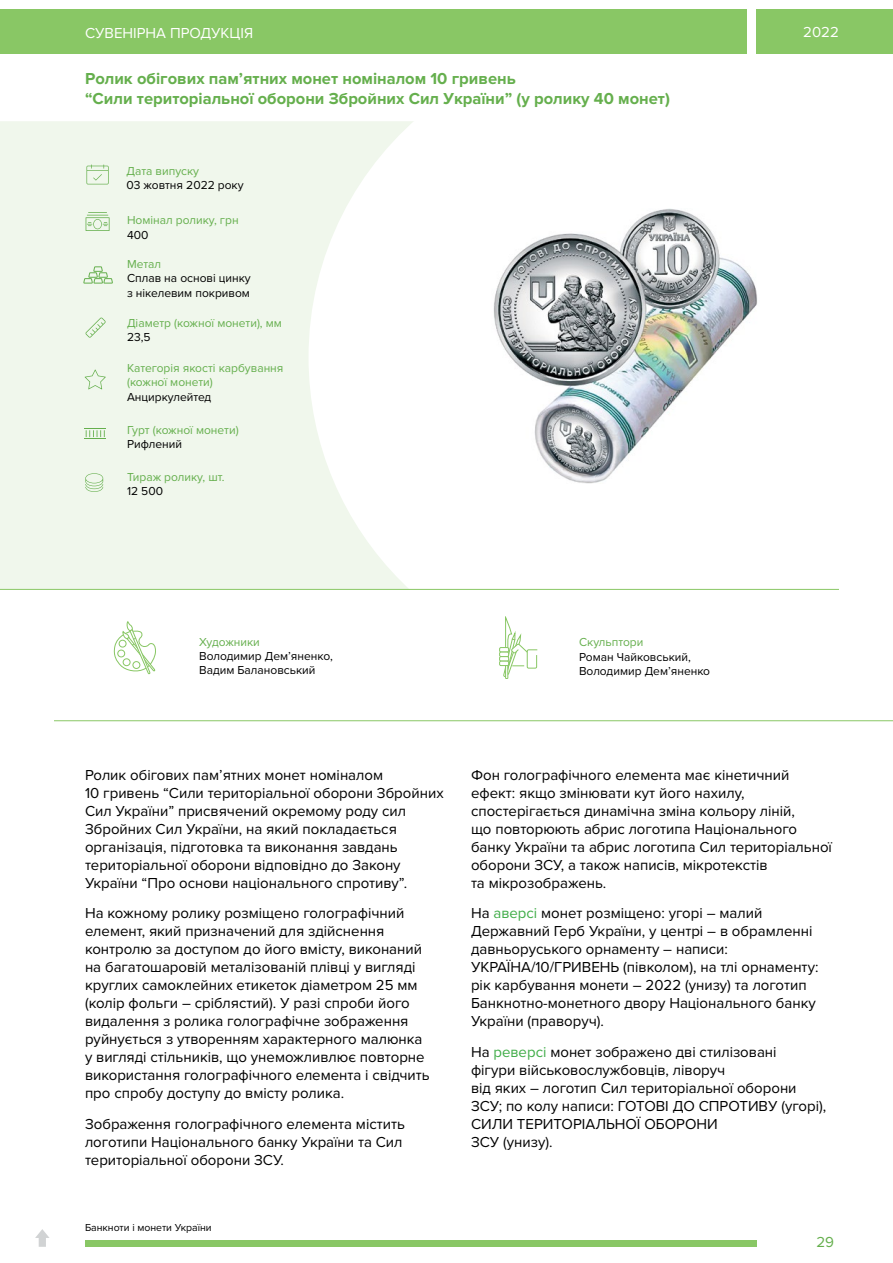
<style>
.page{position:relative;width:893px;height:1263px;background:#fff}
.page>*{position:absolute;margin:0;border:0;box-sizing:border-box;transform-origin:0 0}
.t1{font:700 16.5px/19.8px "Proxima Nova";color:#65af4d}
.t2{font:15px/18px "Proxima Nova";color:#000}
.t3{font:15px "Proxima Nova";color:#fff}
.t4{font:15px "Proxima Nova";color:#65af4d}
.t5{font:12px/14.4px "Proxima Nova";color:#000}
.t6{font:12px/14.4px "Proxima Nova";color:#65af4d}
.t7{font:10.5px "Proxima Nova";color:#000}
.s1{color:#41ad49}
</style>
<div class="page">
<div style="left:85px;top:1240px;width:671px;height:7px;background:#89c765"></div>
<svg style="left:35px;top:1229px;width:14px;height:18px"></svg>
<div style="left:756px;top:10px;width:137px;height:44px;background:#89c765"></div>
<div style="left:0;top:10px;width:747px;height:44px;background:#89c765"></div>
<div style="left:0;top:121px;width:309px;height:468px;background:#f0f7ec"></div>
<svg style="left:309px;top:121px;width:530px;height:496px"></svg>
<img style="left:492px;top:209px;width:268px;height:275px">
<svg style="left:113px;top:621px;width:43px;height:53px"></svg>
<div style="left:499px;top:647px;width:10px;height:5px;border:1px solid #89c765"></div>
<div style="left:499px;top:652px;width:10px;height:5px;border:1px solid #89c765"></div>
<div style="left:499px;top:656px;width:10px;height:5px;border:1px solid #89c765"></div>
<svg style="left:500px;top:617px;width:38px;height:62px"></svg>
<div style="left:499px;top:661px;width:10px;height:5px;border:1px solid #89c765"></div>
<hr style="left:54px;top:720px;width:839px;height:1px;background:#89c765">
<hr style="left:0;top:589px;width:839px;height:1px;background:#89c765">
<svg style="left:83px;top:266px;width:30px;height:18px"></svg>
<svg style="left:85px;top:317px;width:21px;height:21px"></svg>
<svg style="left:85px;top:370px;width:21px;height:19px"></svg>
<svg style="left:85px;top:428px;width:21px;height:11px"></svg>
<svg style="left:85px;top:473px;width:18px;height:19px"></svg>
<svg style="left:86px;top:212px;width:24px;height:19px"></svg>
<svg style="left:86px;top:164px;width:23px;height:20px"></svg>
<p class="t3" style="left:85px;top:24px;width:170px">СУВЕНІРНА ПРОДУКЦІЯ</p>
<p class="t1" style="left:85px;top:69px;width:586px">Ролик обігових пам’ятних монет номіналом 10 гривень<br>“Сили територіальної оборони Збройних Сил України” (у ролику 40 монет)</p>
<p class="t6" style="left:126px;top:164px;width:74px">Дата випуску</p>
<p class="t5" style="left:126px;top:178px;width:119px">03 жовтня 2022 року</p>
<p class="t6" style="left:127px;top:213px;width:113px">Номінал ролику, грн</p>
<p class="t5" style="left:127px;top:228px;width:23px">400</p>
<p class="t6" style="left:127px;top:257px;width:36px">Meтал</p>
<p class="t5" style="left:127px;top:271px;width:125px">Сплав на основі цинку з нікелевим покривом</p>
<p class="t6" style="left:127px;top:316px;width:156px">Діаметр (кожної монети), мм</p>
<p class="t5" style="left:127px;top:330px;width:25px">23,5</p>
<p class="t6" style="left:127px;top:361px;width:158px">Категорія якості карбування (кожної монети)</p>
<p class="t5" style="left:127px;top:390px;width:86px">Анциркулейтед</p>
<p class="t6" style="left:127px;top:423px;width:113px">Гурт (кожної монети)</p>
<p class="t5" style="left:127px;top:437px;width:56px">Рифлений</p>
<p class="t6" style="left:127px;top:470px;width:99px">Тираж ролику, шт.</p>
<p class="t5" style="left:127px;top:484px;width:37px">12 500</p>
<p class="t6" style="left:199px;top:635px;width:62px">Художники</p>
<p class="t5" style="left:199px;top:649px;width:135px">Володимир Дем’яненко,<br>Вадим Балановський</p>
<p class="t6" style="left:579px;top:635px;width:66px">Скульптори</p>
<p class="t5" style="left:579px;top:650px;width:133px">Роман Чайковський,<br>Володимир Дем’яненко</p>
<p class="t3" style="left:803px;top:23px;width:37px">2022</p>
<p class="t2" style="left:85px;top:766px;width:360px">Ролик обігових пам’ятних монет номіналом<br>10 гривень “Сили територіальної оборони Збройних Сил України” присвячений окремому роду сил Збройних Сил України, на який покладається організація, підготовка та виконання завдань територіальної оборони відповідно до Закону України “Про основи національного спротиву”.</p>
<p class="t2" style="left:85px;top:905px;width:346px">На кожному ролику розміщено голографічний елемент, який призначений для здійснення контролю за доступом до його вмісту, виконаний на багатошаровій металізованій плівці у вигляді круглих самоклейних етикеток діаметром 25 мм (колір фольги – сріблястий). У разі спроби його видалення з ролика голографічне зображення руйнується з утворенням характерного малюнка у вигляді стільників, що унеможливлює повторне використання голографічного елемента і свідчить про спробу доступу до вмісту ролика.</p>
<p class="t2" style="left:85px;top:1115px;width:321px">Зображення голографічного елемента містить логотипи Національного банку України та Сил територіальної оборони ЗСУ.</p>
<p class="t7" style="left:85px;top:1221px;width:128px">Банкноти і монети України</p>
<p class="t2" style="left:471px;top:766px;width:362px">Фон голографічного елемента має кінетичний ефект: якщо змінювати кут його нахилу, спостерігається динамічна зміна кольору ліній,<br>що повторюють абрис логотипа Національного банку України та абрис логотипа Сил територіальної оборони ЗСУ, а також написів, мікротекстів<br>та мікрозображень.</p>
<p class="t2" style="left:471px;top:905px;width:349px">На <span class="s1">аверсі</span> монет розміщено: угорі – малий Державний Герб України, у центрі – в обрамленні давньоруського орнаменту – написи:<br>УКРАЇНА/10/ГРИВЕНЬ (півколом), на тлі орнаменту: рік карбування монети – 2022 (унизу) та логотип Банкнотно-монетного двору Національного банку України (праворуч).</p>
<p class="t2" style="left:471px;top:1043px;width:357px">На <span class="s1">реверсі</span> монет зображено дві стилізовані<br>фігури військовослужбовців, ліворуч<br>від яких – логотип Сил територіальної оборони ЗСУ; по колу написи: ГОТОВІ ДО СПРОТИВУ (угорі), СИЛИ ТЕРИТОРІАЛЬНОЇ ОБОРОНИ<br>ЗСУ (унизу).</p>
<p class="t4" style="left:816px;top:1233px;width:19px">29</p>
</div>
